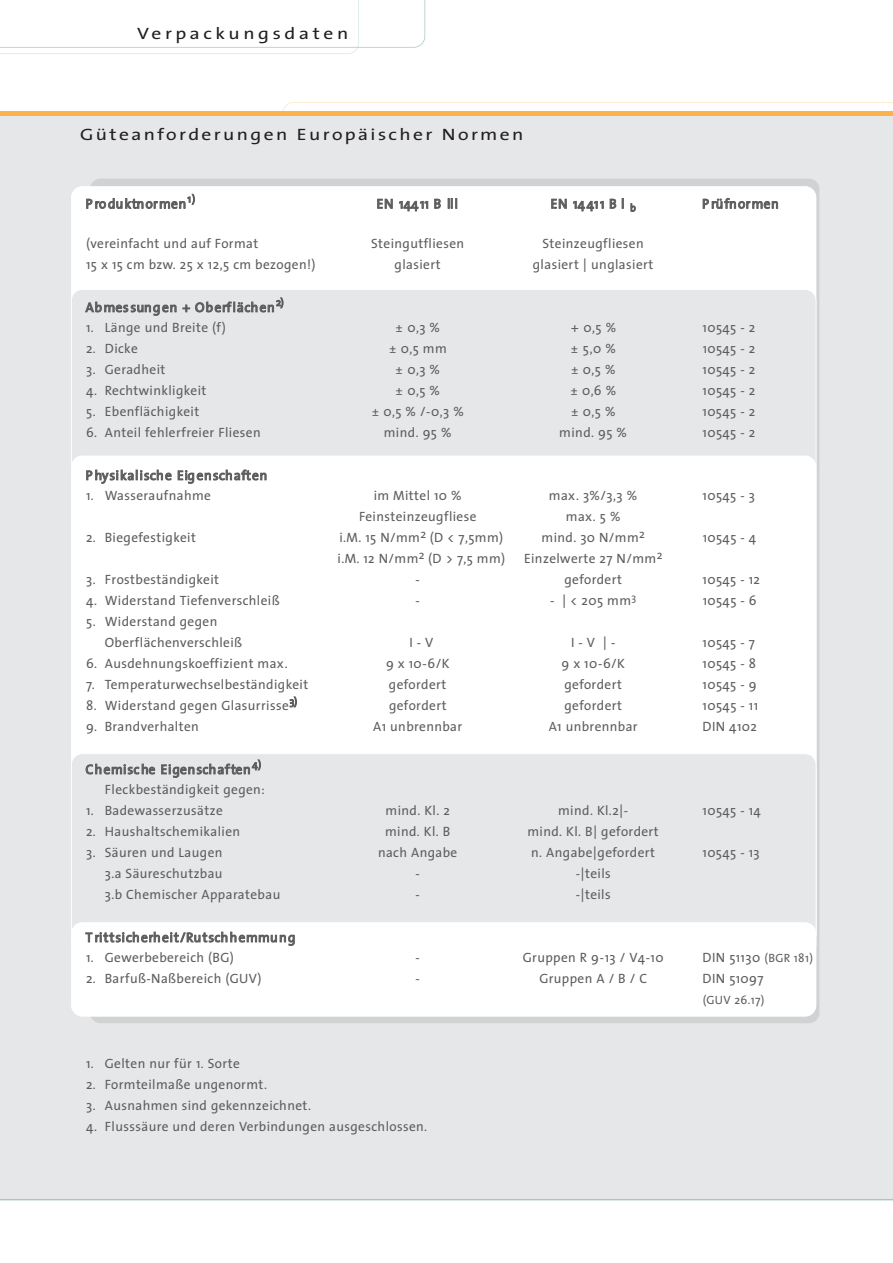
<style>
.page{position:relative;width:893px;height:1263px;background:#fff}
.page>*{position:absolute;margin:0;border:0;box-sizing:border-box;transform-origin:0 0}
.t1{font:16.5px "Thesis Sans";letter-spacing:.12em;color:#231f20;scale:1.2 1}
.t2{font:16.5px "Thesis Sans";letter-spacing:.185em;color:#231f20;scale:1.2 1}
.t3{font:13.5px/21px "Thesis Sans";letter-spacing:.03em;color:#5d5d60}
.t4{font:13.5px "Thesis Sans";letter-spacing:.06em;color:#5d5d60}
.t5{font:13.5px "Thesis Sans";letter-spacing:.08em;color:#5d5d60}
.t6{font:13.5px "Thesis Sans";letter-spacing:.055em;color:#5d5d60}
.t7{font:12px "Thesis Sans";letter-spacing:.03em;color:#5d5d60}
.s1{font-size:12px}
</style>
<div class="page">
<svg style="left:282px;top:102px;width:611px;height:9px"></svg>
<div style="left:0;top:113px;width:893px;height:1087px;background:#e6e7e9"></div>
<div style="left:0;top:111px;width:893px;height:5px;background:#fbb24c"></div>
<hr style="left:0;top:1199px;width:893px;height:1px;background:#abc7c5">
<svg style="left:0;top:0;width:425px;height:54px"></svg>
<div style="left:90px;top:179px;width:729px;height:844px;background:#d1d2d4;border-radius:11px"></div>
<div style="left:71px;top:186px;width:745px;height:769px;background:#fff;border-radius:11px"></div>
<div style="left:71px;top:290px;width:745px;height:654px;background:#e6e7e9;border-radius:11px"></div>
<div style="left:71px;top:456px;width:745px;height:488px;background:#fff;border-radius:11px"></div>
<div style="left:71px;top:754px;width:745px;height:190px;background:#e6e7e9;border-radius:11px"></div>
<div style="left:71px;top:753px;width:745px;height:192px;border:2px solid #fff;border-radius:11px"></div>
<div style="left:71px;top:923px;width:745px;height:93px;background:#fff;border-radius:11px"></div>
<div style="left:71px;top:922px;width:745px;height:94px;border:2px solid #fff;border-radius:11px"></div>
<p class="t2" style="left:137px;top:27px;width:177px">Verpackungsdaten</p>
<p class="t1" style="left:80px;top:128px;width:371px">Güteanforderungen Europäischer Normen</p>
<p class="t4" style="left:86px;top:198px;width:111px">Produktnormen<sup>1)</sup></p>
<p class="t3" style="left:377px;top:194px;width:83px">EN 14411 B lll</p>
<p class="t3" style="left:551px;top:194px;width:87px">EN 14411 B l <sub>b</sub></p>
<p class="t6" style="left:702px;top:198px;width:78px">Prüfnormen</p>
<p class="t3" style="left:86px;top:235px;width:174px">(vereinfacht und auf Format</p>
<p class="t3" style="left:371px;top:235px;width:95px">Steingutfliesen</p>
<p class="t3" style="left:543px;top:235px;width:103px">Steinzeugfliesen</p>
<p class="t3" style="left:86px;top:256px;width:231px">15 x 15 cm bzw. 25 x 12,5 cm bezogen!)</p>
<p class="t3" style="left:395px;top:256px;width:48px">glasiert</p>
<p class="t3" style="left:533px;top:256px;width:122px">glasiert | unglasiert</p>
<p class="t4" style="left:86px;top:302px;width:200px">Abmessungen + Oberflächen<sup>2)</sup></p>
<p class="t3" style="left:86px;top:319px;width:141px">1. Länge und Breite (f)</p>
<p class="t3" style="left:395px;top:319px;width:46px">± 0,3 %</p>
<p class="t3" style="left:570px;top:319px;width:48px">+ 0,5 %</p>
<p class="t3" style="left:703px;top:319px;width:54px">10545 - 2</p>
<p class="t3" style="left:86px;top:340px;width:53px">2. Dicke</p>
<p class="t3" style="left:389px;top:340px;width:60px">± 0,5 mm</p>
<p class="t3" style="left:571px;top:340px;width:47px">± 5,0 %</p>
<p class="t3" style="left:703px;top:340px;width:54px">10545 - 2</p>
<p class="t3" style="left:86px;top:361px;width:81px">3. Geradheit</p>
<p class="t3" style="left:395px;top:361px;width:46px">± 0,3 %</p>
<p class="t3" style="left:571px;top:361px;width:46px">± 0,5 %</p>
<p class="t3" style="left:703px;top:361px;width:54px">10545 - 2</p>
<p class="t3" style="left:86px;top:382px;width:122px">4. Rechtwinkligkeit</p>
<p class="t3" style="left:395px;top:382px;width:46px">± 0,5 %</p>
<p class="t3" style="left:570px;top:382px;width:48px">± 0,6 %</p>
<p class="t3" style="left:703px;top:382px;width:54px">10545 - 2</p>
<p class="t3" style="left:86px;top:403px;width:115px">5. Ebenflächigkeit</p>
<p class="t3" style="left:371px;top:403px;width:94px">± 0,5 % /-0,3 %</p>
<p class="t3" style="left:571px;top:403px;width:46px">± 0,5 %</p>
<p class="t3" style="left:702px;top:403px;width:54px">10545 - 2</p>
<p class="t3" style="left:86px;top:424px;width:176px">6. Anteil fehlerfreier Fliesen</p>
<p class="t3" style="left:384px;top:424px;width:69px">mind. 95 %</p>
<p class="t3" style="left:559px;top:424px;width:69px">mind. 95 %</p>
<p class="t3" style="left:703px;top:424px;width:54px">10545 - 2</p>
<p class="t4" style="left:86px;top:470px;width:183px">Physikalische Eigenschaften</p>
<p class="t3" style="left:86px;top:487px;width:126px">1. Wasseraufnahme</p>
<p class="t3" style="left:374px;top:487px;width:90px">im Mittel 10 %</p>
<p class="t3" style="left:549px;top:487px;width:90px">max. 3%/3,3 %</p>
<p class="t3" style="left:703px;top:487px;width:54px">10545 - 3</p>
<p class="t3" style="left:359px;top:508px;width:119px">Feinsteinzeugfliese</p>
<p class="t3" style="left:566px;top:508px;width:56px">max. 5 %</p>
<p class="t3" style="left:86px;top:529px;width:111px">2. Biegefestigkeit</p>
<p class="t3" style="left:339px;top:529px;width:165px">i.M. 15 N/mm<sup>2</sup> (D &lt; 7,5mm)</p>
<p class="t3" style="left:541px;top:529px;width:105px">mind. 30 N/mm<sup>2</sup></p>
<p class="t3" style="left:703px;top:529px;width:55px">10545 - 4</p>
<p class="t3" style="left:338px;top:550px;width:169px">i.M. 12 N/mm<sup>2</sup> (D &gt; 7,5 mm)</p>
<p class="t3" style="left:524px;top:550px;width:140px">Einzelwerte 27 N/mm<sup>2</sup></p>
<p class="t3" style="left:86px;top:571px;width:135px">3. Frostbeständigkeit</p>
<p class="t3" style="left:416px;top:571px;width:6px">-</p>
<p class="t3" style="left:564px;top:571px;width:59px">gefordert</p>
<p class="t3" style="left:703px;top:571px;width:59px">10545 - 12</p>
<p class="t3" style="left:86px;top:592px;width:195px">4. Widerstand Tiefenverschleiß</p>
<p class="t3" style="left:416px;top:592px;width:6px">-</p>
<p class="t3" style="left:550px;top:592px;width:88px">- | &lt; 205 mm<sup>3</sup></p>
<p class="t3" style="left:703px;top:592px;width:55px">10545 - 6</p>
<p class="t3" style="left:105px;top:613px;width:139px;text-indent:-19px">5. Widerstand gegen<br>Oberflächenverschleiß</p>
<p class="t3" style="left:409px;top:634px;width:26px">I - V</p>
<p class="t3" style="left:571px;top:634px;width:46px">I - V | -</p>
<p class="t3" style="left:703px;top:634px;width:54px">10545 - 7</p>
<p class="t3" style="left:86px;top:655px;width:203px">6. Ausdehnungskoeffizient max.</p>
<p class="t3" style="left:386px;top:655px;width:65px">9 x 10-6/K</p>
<p class="t3" style="left:561px;top:655px;width:65px">9 x 10-6/K</p>
<p class="t3" style="left:703px;top:655px;width:55px">10545 - 8</p>
<p class="t3" style="left:86px;top:676px;width:224px">7. Temperaturwechselbeständigkeit</p>
<p class="t3" style="left:389px;top:676px;width:59px">gefordert</p>
<p class="t3" style="left:564px;top:676px;width:59px">gefordert</p>
<p class="t3" style="left:703px;top:676px;width:55px">10545 - 9</p>
<p class="t3" style="left:86px;top:697px;width:213px">8. Widerstand gegen Glasurrisse<sup>3)</sup></p>
<p class="t3" style="left:389px;top:697px;width:59px">gefordert</p>
<p class="t3" style="left:564px;top:697px;width:59px">gefordert</p>
<p class="t3" style="left:703px;top:697px;width:57px">10545 - 11</p>
<p class="t3" style="left:86px;top:718px;width:114px">9. Brandverhalten</p>
<p class="t3" style="left:373px;top:718px;width:90px">A1 unbrennbar</p>
<p class="t3" style="left:549px;top:718px;width:90px">A1 unbrennbar</p>
<p class="t3" style="left:702px;top:718px;width:56px">DIN 4102</p>
<p class="t3" style="left:86px;top:760px;width:180px;text-align:right">Chemische Eigenschaften<sup>4)<br></sup>Fleckbeständigkeit gegen:</p>
<p class="t3" style="left:86px;top:802px;width:138px">1. Badewasserzusätze</p>
<p class="t3" style="left:386px;top:802px;width:66px">mind. Kl. 2</p>
<p class="t3" style="left:558px;top:802px;width:72px">mind. Kl.2|-</p>
<p class="t3" style="left:703px;top:802px;width:60px">10545 - 14</p>
<p class="t3" style="left:86px;top:823px;width:156px">2. Haushaltschemikalien</p>
<p class="t3" style="left:385px;top:823px;width:67px">mind. Kl. B</p>
<p class="t3" style="left:527px;top:823px;width:133px">mind. Kl. B| gefordert</p>
<p class="t3" style="left:86px;top:844px;width:138px">3. Säuren und Laugen</p>
<p class="t3" style="left:378px;top:844px;width:81px">nach Angabe</p>
<p class="t3" style="left:531px;top:844px;width:125px">n. Angabe|gefordert</p>
<p class="t3" style="left:702px;top:844px;width:59px">10545 - 13</p>
<p class="t3" style="left:105px;top:865px;width:119px">3.a Säureschutzbau</p>
<p class="t3" style="left:416px;top:865px;width:6px">-</p>
<p class="t3" style="left:576px;top:865px;width:37px">-|teils</p>
<p class="t3" style="left:105px;top:886px;width:177px">3.b Chemischer Apparatebau</p>
<p class="t3" style="left:416px;top:886px;width:6px">-</p>
<p class="t3" style="left:576px;top:886px;width:37px">-|teils</p>
<p class="t5" style="left:86px;top:932px;width:211px">Trittsicherheit/Rutschhemmung</p>
<p class="t3" style="left:86px;top:949px;width:149px">1. Gewerbebereich (BG)</p>
<p class="t3" style="left:416px;top:949px;width:6px">-</p>
<p class="t3" style="left:523px;top:949px;width:142px">Gruppen R 9-13 / V4-10</p>
<p class="t3" style="left:703px;top:949px;width:112px">DIN 51130 <span class="s1">(BGR 181)</span></p>
<p class="t3" style="left:86px;top:970px;width:177px">2. Barfuß-Naßbereich (GUV)</p>
<p class="t3" style="left:416px;top:970px;width:6px">-</p>
<p class="t3" style="left:539px;top:970px;width:109px">Gruppen A / B / C</p>
<p class="t3" style="left:703px;top:970px;width:63px">DIN 51097</p>
<p class="t7" style="left:703px;top:996px;width:63px">(GUV 26.17)</p>
<p class="t3" style="left:86px;top:1054px;width:155px">1. Gelten nur für 1. Sorte</p>
<p class="t3" style="left:86px;top:1075px;width:183px">2. Formteilmaße ungenormt.</p>
<p class="t3" style="left:86px;top:1096px;width:227px">3. Ausnahmen sind gekennzeichnet.</p>
<p class="t3" style="left:86px;top:1117px;width:343px">4. Flusssäure und deren Verbindungen ausgeschlossen.</p>
</div>
